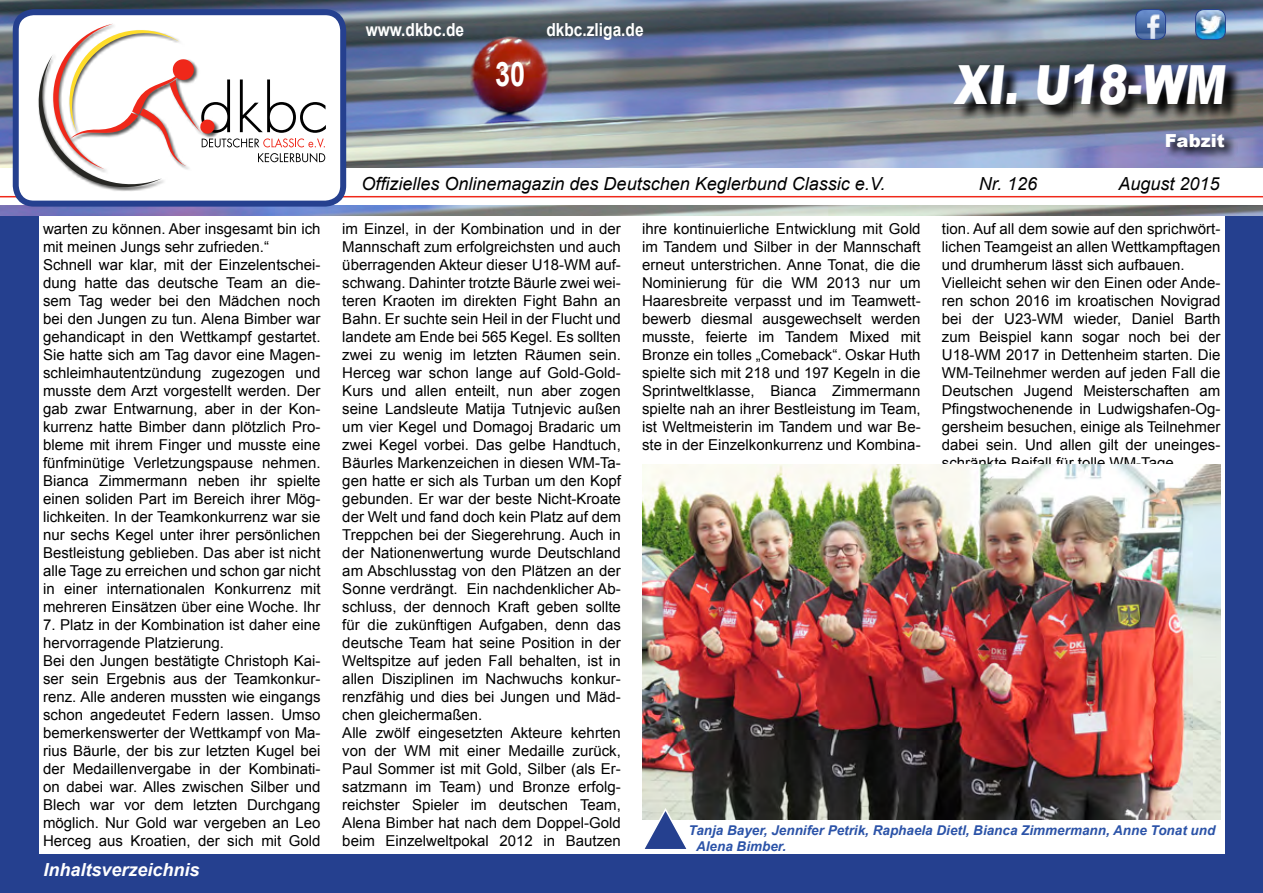
<style>
.page{position:relative;width:1263px;height:893px;background:#fff}
.page>*{position:absolute;margin:0;border:0;box-sizing:border-box;transform-origin:0 0}
.t1{font:900 54px "Arial";color:#fff;scale:.8 1}
.t2{font:700 33.75px "Arial";color:#fff;scale:.8 1}
.t3{font:italic 18px "Arial";color:#000}
.t4{font:700 18px "Arial";color:#fff;scale:.86 1}
.t5{font:italic 700 18px "Arial";color:#fff}
.t6{font:900 18px "Arial";color:#fff}
.Grundtext{font:15px/18px "Arial";color:#000;text-align:justify}
.Bildunterschrift_ohn{font:italic 700 13.5px/16.2px "Arial";color:#2b53a8}
</style>
<div class="page">
<div style="left:0;top:855px;width:1263px;height:38px;background:#25408f"></div>
<img style="left:0;top:0;width:1263px;height:216px">
<div style="left:0;top:168px;width:1263px;height:36px;background:#fff"></div>
<hr style="left:0;top:196px;width:1263px;height:1px;background:#ef281a">
<div style="left:16px;top:12px;width:327px;height:192px;background:#fff;border-radius:18px"></div>
<svg style="left:38px;top:24px;width:288px;height:167px"></svg>
<div style="left:13px;top:9px;width:333px;height:198px;border:6px solid #25408f;border-radius:18px"></div>
<svg style="left:956px;top:65px;width:286px;height:56px;background:#4e5260"></svg>
<svg style="left:1164px;top:132px;width:74px;height:28px;background:#686b94"></svg>
<div style="left:0;top:217px;width:38px;height:676px;background:#25408f"></div>
<div style="left:1226px;top:217px;width:37px;height:676px;background:#25408f"></div>
<img style="left:1136px;top:10px;width:29px;height:29px">
<div style="left:1135px;top:9px;width:31px;height:31px;border:1px solid #25408f;border-radius:9px"></div>
<img style="left:1195px;top:10px;width:30px;height:29px">
<div style="left:1195px;top:9px;width:31px;height:31px;border:1px solid #25408f;border-radius:9px"></div>
<img style="left:642px;top:465px;width:578px;height:355px">
<svg style="left:642px;top:807px;width:48px;height:42px"></svg>
<p class="Grundtext" style="left:43px;top:220px;width:279px">warten zu können. Aber insgesamt bin ich mit meinen Jungs sehr zufrieden.“</p>
<p class="Grundtext" style="left:43px;top:256px;width:279px">Schnell war klar, mit der Einzelentschei&shy;dung hatte das deutsche Team an die&shy;sem Tag weder bei den Mädchen noch bei den Jungen zu tun. Alena Bimber war gehandicapt in den Wettkampf gestartet.<br>Sie hatte sich am Tag davor eine Magen&shy;schleimhautentzündung zugezogen und musste dem Arzt vorgestellt werden. Der gab zwar Entwarnung, aber in der Kon&shy;kurrenz hatte Bimber dann plötzlich Pro&shy;bleme mit ihrem Finger und musste eine fünfminütige Verletzungspause nehmen.<br>Bianca Zimmermann neben ihr spielte einen soliden Part im Bereich ihrer Mög&shy;lichkeiten. In der Teamkonkurrenz war sie nur sechs Kegel unter ihrer persönlichen Bestleistung geblieben. Das aber ist nicht alle Tage zu erreichen und schon gar nicht in einer internationalen Konkurrenz mit mehreren Einsätzen über eine Woche. Ihr</p>
<p class="Grundtext" style="left:43px;top:616px;width:279px">7. Platz in der Kombination ist daher eine hervorragende Platzierung.</p>
<p class="Grundtext" style="left:43px;top:652px;width:279px">Bei den Jungen bestätigte Christoph Kai&shy;ser sein Ergebnis aus der Teamkonkur&shy;renz. Alle anderen mussten wie eingangs schon angedeutet Federn lassen. Umso bemerkenswerter der Wettkampf von Ma&shy;rius Bäurle, der bis zur letzten Kugel bei der Medaillenvergabe in der Kombinati&shy;on dabei war. Alles zwischen Silber und Blech war vor dem letzten Durchgang möglich. Nur Gold war vergeben an Leo Herceg aus Kroatien, der sich mit Gold</p>
<p class="t5" style="left:44px;top:858px;width:158px">Inhaltsverzeichnis</p>
<p class="t4" style="left:366px;top:18px;width:116px">www.dkbc.de</p>
<p class="t4" style="left:546px;top:18px;width:115px">dkbc.zliga.de</p>
<p class="t2" style="left:495px;top:52px;width:39px">30</p>
<p class="t1" style="left:953px;top:46px;width:350px">XI. U18-WM</p>
<p class="t6" style="left:1165px;top:127px;width:61px">Fabzit</p>
<p class="t3" style="left:362px;top:172px;width:525px">Offizielles Onlinemagazin des Deutschen Keglerbund Classic e.V.</p>
<p class="t3" style="left:979px;top:172px;width:60px">Nr. 126</p>
<p class="t3" style="left:1118px;top:172px;width:103px">August 2015</p>
<p class="Grundtext" style="left:342px;top:220px;width:280px">im Einzel, in der Kombination und in der Mannschaft zum erfolgreichsten und auch überragenden Akteur dieser U18-WM auf&shy;schwang. Dahinter trotzte Bäurle zwei wei&shy;teren Kraoten im direkten Fight Bahn an Bahn. Er suchte sein Heil in der Flucht und landete am Ende bei 565 Kegel. Es sollten zwei zu wenig im letzten Räumen sein.<br>Herceg war schon lange auf Gold-Gold-Kurs und allen enteilt, nun aber zogen seine Landsleute Matija Tutnjevic außen um vier Kegel und Domagoj Bradaric um zwei Kegel vorbei. Das gelbe Handtuch, Bäurles Markenzeichen in diesen WM-Ta&shy;gen hatte er sich als Turban um den Kopf gebunden. Er war der beste Nicht-Kroate der Welt und fand doch kein Platz auf dem Treppchen bei der Siegerehrung. Auch in der Nationenwertung wurde Deutschland am Abschlusstag von den Plätzen an der Sonne verdrängt. Ein nachdenklicher Ab&shy;schluss, der dennoch Kraft geben sollte für die zukünftigen Aufgaben, denn das deutsche Team hat seine Position in der Weltspitze auf jeden Fall behalten, ist in allen Disziplinen im Nachwuchs konkur&shy;renzfähig und dies bei Jungen und Mäd&shy;chen gleichermaßen.</p>
<p class="Grundtext" style="left:342px;top:724px;width:280px">Alle zwölf eingesetzten Akteure kehrten von der WM mit einer Medaille zurück, Paul Sommer ist mit Gold, Silber (als Er&shy;satzmann im Team) und Bronze erfolg&shy;reichster Spieler im deutschen Team, Alena Bimber hat nach dem Doppel-Gold beim Einzelweltpokal 2012 in Bautzen</p>
<p class="Grundtext" style="left:642px;top:220px;width:280px">ihre kontinuierliche Entwicklung mit Gold im Tandem und Silber in der Mannschaft erneut unterstrichen. Anne Tonat, die die Nominierung für die WM 2013 nur um Haaresbreite verpasst und im Teamwett&shy;bewerb diesmal ausgewechselt werden musste, feierte im Tandem Mixed mit Bronze ein tolles „Comeback“. Oskar Huth spielte sich mit 218 und 197 Kegeln in die Sprintweltklasse, Bianca Zimmermann spielte nah an ihrer Bestleistung im Team, ist Weltmeisterin im Tandem und war Be&shy;ste in der Einzelkonkurrenz und Kombina-</p>
<p class="Grundtext" style="left:942px;top:220px;width:280px">tion. Auf all dem sowie auf den sprichwört&shy;lichen Teamgeist an allen Wettkampftagen und drumherum lässt sich aufbauen.</p>
<p class="Grundtext" style="left:942px;top:274px;width:280px">Vielleicht sehen wir den Einen oder Ande&shy;ren schon 2016 im kroatischen Novigrad bei der U23-WM wieder, Daniel Barth zum Beispiel kann sogar noch bei der U18-WM 2017 in Dettenheim starten. Die WM-Teilnehmer werden auf jeden Fall die Deutschen Jugend Meisterschaften am Pfingstwochenende in Ludwigshafen-Og&shy;gersheim besuchen, einige als Teilnehmer dabei sein. Und allen gilt der uneinges&shy;schränkte Beifall für tolle WM-Tage.</p>
<p class="Bildunterschrift_ohn" style="left:696px;top:822px;width:521px;text-indent:-8px">Tanja Bayer, Jennifer Petrik, Raphaela Dietl, Bianca Zimmermann, Anne Tonat und<br>Alena Bimber.</p>
</div>
